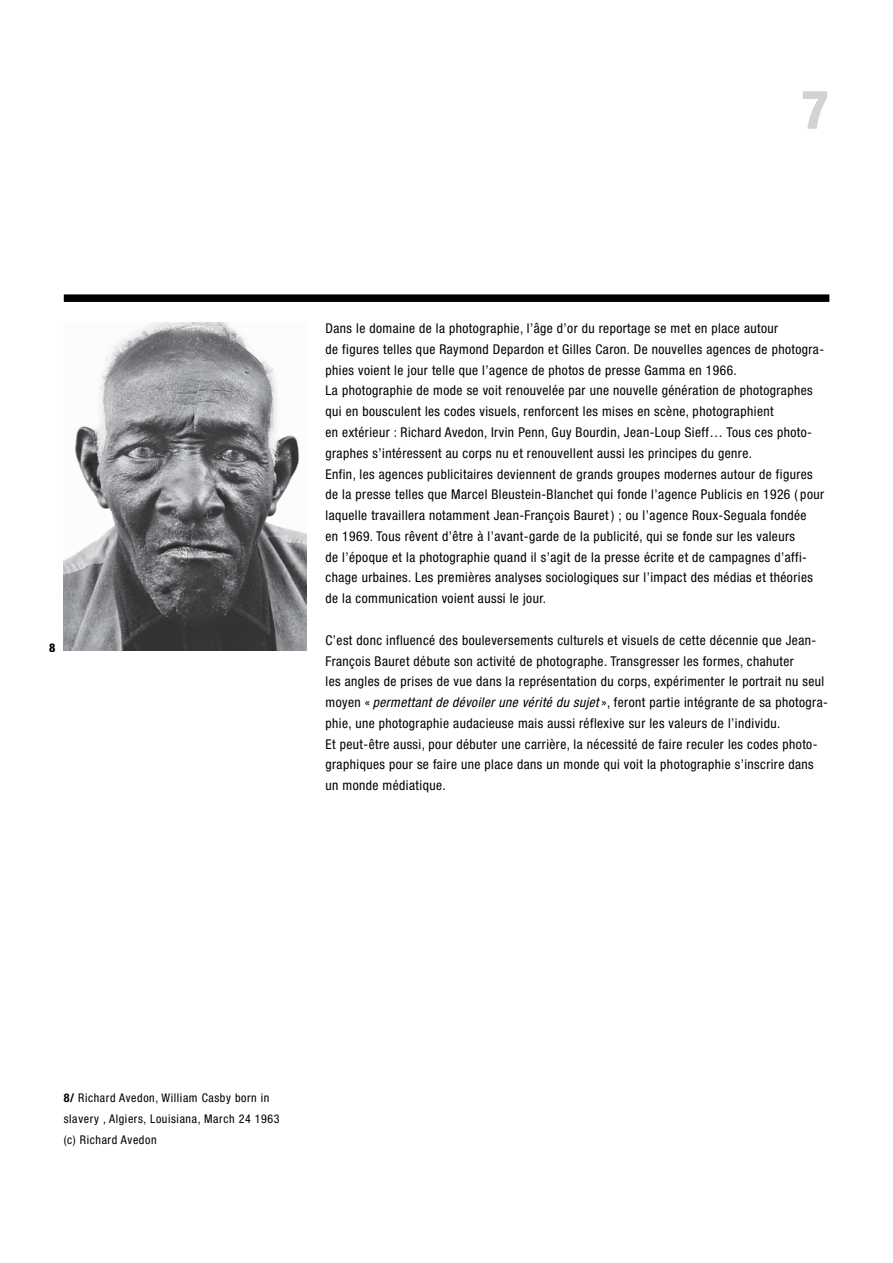
<style>
.page{position:relative;width:893px;height:1263px;background:#fff}
.page>*{position:absolute;margin:0;border:0;box-sizing:border-box;transform-origin:0 0}
.t1{font:800 condensed 54px "Helvetica Neue";color:#d1d3d4}
.t2{font:condensed 13.5px/20.7px "Helvetica Neue";letter-spacing:.03em;color:#000}
.t3{font:condensed 12px/20.7px "Helvetica Neue";letter-spacing:.05em;color:#000}
.t4{font:800 condensed 12px "Helvetica Neue";color:#000}
.s1{font-style:italic}
.s2{font-weight:700}
</style>
<div class="page">
<div style="left:64px;top:294px;width:765px;height:8px;background:#000"></div>
<img style="left:64px;top:322px;width:242px;height:328px">
<p class="t4" style="left:49px;top:640px;width:8px">8</p>
<p class="t1" style="left:801px;top:76px;width:30px">7</p>
<p class="t2" style="left:325px;top:318px;width:454px">Dans le domaine de la photographie, l’âge d’or du reportage se met en place autour</p>
<p class="t2" style="left:325px;top:339px;width:500px">de figures telles que Raymond Depardon et Gilles Caron. De nouvelles agences de photogra&shy;phies voient le jour telle que l’agence de photos de presse Gamma en 1966.</p>
<p class="t2" style="left:325px;top:380px;width:489px">La photographie de mode se voit renouvelée par une nouvelle génération de photographes qui en bousculent les codes visuels, renforcent les mises en scène, photographient</p>
<p class="t2" style="left:325px;top:422px;width:488px">en extérieur : Richard Avedon, Irvin Penn, Guy Bourdin, Jean-Loup Sieff… Tous ces photo&shy;graphes s’intéressent au corps nu et renouvellent aussi les principes du genre.</p>
<p class="t2" style="left:325px;top:463px;width:489px">Enfin, les agences publicitaires deviennent de grands groupes modernes autour de figures</p>
<p class="t2" style="left:325px;top:484px;width:500px">de la presse telles que Marcel Bleustein-Blanchet qui fonde l’agence Publicis en 1926 ( pour laquelle travaillera notamment Jean-François Bauret ) ; ou l’agence Roux-Seguala fondée</p>
<p class="t2" style="left:325px;top:526px;width:471px">en 1969. Tous rêvent d’être à l’avant-garde de la publicité, qui se fonde sur les valeurs</p>
<p class="t2" style="left:325px;top:546px;width:489px">de l’époque et la photographie quand il s’agit de la presse écrite et de campagnes d’affi&shy;chage urbaines. Les premières analyses sociologiques sur l’impact des médias et théories de la communication voient aussi le jour.</p>
<p class="t2" style="left:325px;top:629px;width:492px">C’est donc influencé des bouleversements culturels et visuels de cette décennie que Jean-<br>François Bauret débute son activité de photographe. Transgresser les formes, chahuter</p>
<p class="t2" style="left:325px;top:671px;width:504px">les angles de prises de vue dans la représentation du corps, expérimenter le portrait nu seul moyen « <span class="s1">permettant de dévoiler une vérité du sujet</span> », feront partie intégrante de sa photogra&shy;phie, une photographie audacieuse mais aussi réflexive sur les valeurs de l’individu.</p>
<p class="t2" style="left:325px;top:733px;width:493px">Et peut-être aussi, pour débuter une carrière, la nécessité de faire reculer les codes photo&shy;graphiques pour se faire une place dans un monde qui voit la photographie s’inscrire dans un monde médiatique.</p>
<p class="t3" style="left:64px;top:1087px;width:217px"><span class="s2">8/</span> Richard Avedon, William Casby born in slavery , Algiers, Louisiana, March 24 1963</p>
<p class="t3" style="left:64px;top:1129px;width:94px">(c) Richard Avedon</p>
</div>
